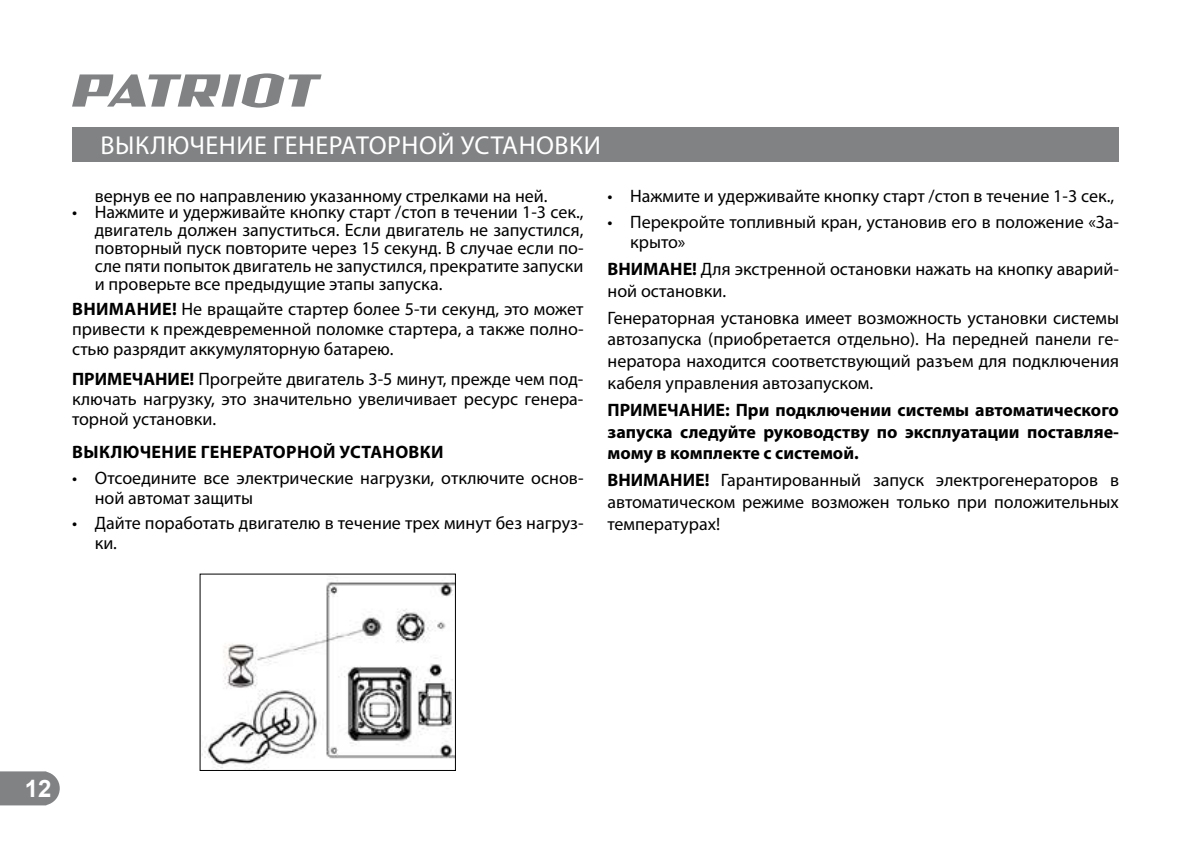
<style>
.page{position:relative;width:1191px;height:842px;background:#fff}
.page>*{position:absolute;margin:0;border:0;box-sizing:border-box;transform-origin:0 0}
.t1{font:26px "Myriad Pro";letter-spacing:.02em;color:#fff}
.t2{font:700 24px "Arial";color:#fff}
.t3{font:18px/20px "Myriad Pro";color:#000;text-align:justify}
.t4{font:700 18px/21.6px "Myriad Pro";color:#000;text-align:justify}
.t5{font:700 18px "Myriad Pro";letter-spacing:.02em;color:#000}
.s1{font-weight:700}
</style>
<div class="page">
<svg style="left:0;top:771px;width:60px;height:34px;background:#898b8d"></svg>
<svg style="left:72px;top:73px;width:249px;height:35px"></svg>
<div style="left:72px;top:127px;width:1047px;height:34px;background:#808284"></div>
<img style="left:202px;top:577px;width:252px;height:192px">
<div style="left:200px;top:574px;width:256px;height:197px;border:1px solid #000"></div>
<h1 class="t1" style="left:101px;top:133px;width:502px">ВЫКЛЮЧЕНИЕ ГЕНЕРАТОРНОЙ УСТАНОВКИ</h1>
<p class="t3" style="left:95px;top:187px;width:454px">вернув ее по направлению указанному стрелками на ней.</p>
<p class="t3" style="left:95px;top:203px;width:490px;line-height:18px;text-indent:-23px">• Нажмите и удерживайте кнопку старт /стоп в течении 1-3 сек., двигатель должен запуститься. Если двигатель не запустился, повторный пуск повторите через 15 секунд. В случае если по&shy;сле пяти попыток двигатель не запустился, прекратите запуски и проверьте все предыдущие этапы запуска.</p>
<p class="t3" style="left:72px;top:300px;width:513px"><span class="s1">ВНИМАНИЕ!</span> Не вращайте стартер более 5-ти секунд, это может привести к преждевременной поломке стартера, а также полно&shy;стью разрядит аккумуляторную батарею.</p>
<p class="t3" style="left:72px;top:370px;width:513px"><span class="s1">ПРИМЕЧАНИЕ!</span> Прогрейте двигатель 3-5 минут, прежде чем под&shy;ключать нагрузку, это значительно увеличивает ресурс генера&shy;торной установки.</p>
<p class="t5" style="left:72px;top:443px;width:373px">ВЫКЛЮЧЕНИЕ ГЕНЕРАТОРНОЙ УСТАНОВКИ</p>
<p class="t3" style="left:95px;top:468px;width:490px;text-indent:-23px">• Отсоедините все электрические нагрузки, отключите основ&shy;ной автомат защиты</p>
<p class="t3" style="left:95px;top:514px;width:490px;text-indent:-23px">• Дайте поработать двигателю в течение трех минут без нагруз&shy;ки.</p>
<p class="t3" style="left:607px;top:187px;width:508px">• Нажмите и удерживайте кнопку старт /стоп в течение 1-3 сек.,</p>
<p class="t3" style="left:630px;top:212px;width:490px;text-indent:-23px">• Перекройте топливный кран, установив его в положение «За&shy;крыто»</p>
<p class="t3" style="left:607px;top:259px;width:513px;line-height:21.6px"><span class="s1">ВНИМАНЕ!</span> Для экстренной остановки нажать на кнопку аварий&shy;ной остановки.</p>
<p class="t3" style="left:607px;top:308px;width:513px;line-height:21.6px">Генераторная установка имеет возможность установки системы автозапуска (приобретается отдельно). На передней панели ге&shy;нератора находится соответствующий разъем для подключения кабеля управления автозапуском.</p>
<p class="t4" style="left:607px;top:400px;width:513px">ПРИМЕЧАНИЕ: При подключении системы автоматического запуска следуйте руководству по эксплуатации поставляе&shy;мому в комплекте с системой.</p>
<p class="t3" style="left:607px;top:470px;width:513px;line-height:21.6px"><span class="s1">ВНИМАНИЕ!</span> Гарантированный запуск электрогенераторов в автоматическом режиме возможен только при положительных температурах!</p>
<h2 class="t2" style="left:25px;top:775px;width:28px">12</h2>
</div>
